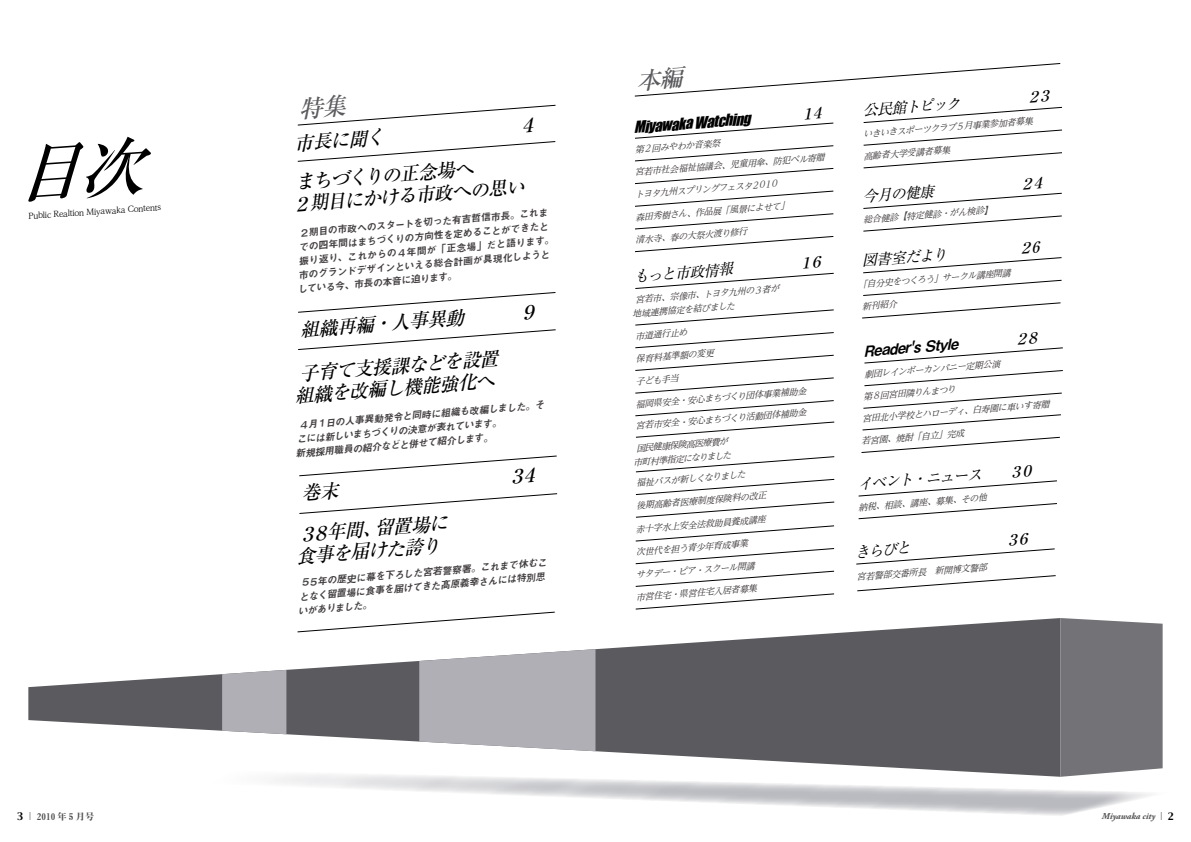
<style>
.page{position:relative;width:1191px;height:842px;background:#fff}
.page>*{position:absolute;margin:0;border:0;box-sizing:border-box;transform-origin:0 0}
.t1{font:italic 500 19px/21.8px "Ryumin Pr 6 N";color:#000}
.t2{font:italic 15px "Ryumin Pr 6 N";color:#000}
.t3{font:italic 15px "Impact";color:#000}
.t4{font:italic 15px "Midashi Go Pr 6 N MB31";color:#000}
.t5{font:italic 10px/13.9px "Midashi Go Pr 6 N MB31";color:#433f40}
.t6{font:10px "Midashi Go Pr 6 N MB31";color:#433f40}
.t7{font:9.2px "Midashi Min Pr 6 N MA31";color:#4f4e50}
.t8{font:9.2px "Capitals";color:#000}
.t9{font:italic 9px/14.2px "UD Reimin Pro";color:#433f40}
.t10{font:italic 700 9px "Adobe Garamond Pro";letter-spacing:-.005em;color:#4f4e50}
.t11{font:9px "Capitals";color:#000}
.t12{font:8px "UD Reimin Pro";color:#000}
.t13{font:8px "UD Reimin Pro";color:#4f4e50}
</style>
<div class="page">
<svg style="left:28px;top:618px;width:1032px;height:149px;fill:#5b5b5f"></svg>
<div style="left:1060px;top:618px;width:102px;height:149px;background:#727277"></div>
<svg style="left:419px;top:649px;width:176px;height:102px;background:#b7b6bb"></svg>
<svg style="left:222px;top:670px;width:64px;height:64px;background:#b3b2b8"></svg>
<svg style="left:274px;top:767px;width:889px;height:49px"></svg>
<svg style="left:28px;top:136px;width:123px;height:66px"></svg>
<svg style="left:297px;top:141px;width:259px;height:21px"></svg>
<svg style="left:296px;top:611px;width:260px;height:22px"></svg>
<svg style="left:298px;top:329px;width:258px;height:21px"></svg>
<svg style="left:635px;top:309px;width:199px;height:17px"></svg>
<svg style="left:635px;top:332px;width:199px;height:16px"></svg>
<svg style="left:635px;top:355px;width:199px;height:16px"></svg>
<svg style="left:635px;top:377px;width:199px;height:17px"></svg>
<svg style="left:635px;top:400px;width:200px;height:38px"></svg>
<svg style="left:635px;top:456px;width:200px;height:16px"></svg>
<svg style="left:635px;top:479px;width:200px;height:16px"></svg>
<svg style="left:635px;top:501px;width:200px;height:17px"></svg>
<svg style="left:635px;top:525px;width:199px;height:17px"></svg>
<svg style="left:635px;top:548px;width:199px;height:16px"></svg>
<svg style="left:635px;top:571px;width:199px;height:16px"></svg>
<svg style="left:635px;top:593px;width:199px;height:17px"></svg>
<svg style="left:862px;top:302px;width:199px;height:17px"></svg>
<svg style="left:864px;top:370px;width:199px;height:16px"></svg>
<svg style="left:862px;top:392px;width:200px;height:38px"></svg>
<svg style="left:861px;top:437px;width:199px;height:16px"></svg>
<svg style="left:858px;top:503px;width:199px;height:16px"></svg>
<svg style="left:857px;top:575px;width:199px;height:16px"></svg>
<svg style="left:297px;top:104px;width:259px;height:22px"></svg>
<svg style="left:298px;top:292px;width:258px;height:21px"></svg>
<svg style="left:634px;top:63px;width:428px;height:233px"></svg>
<svg style="left:864px;top:347px;width:199px;height:17px"></svg>
<svg style="left:858px;top:480px;width:199px;height:17px"></svg>
<svg style="left:856px;top:548px;width:199px;height:17px"></svg>
<svg style="left:299px;top:455px;width:259px;height:59px"></svg>
<p class="t12" style="left:28px;top:210px;width:135px;rotate:-4deg">Public Realtion Miyawaka Contents</p>
<h1 class="t1" style="left:293px;top:132px;width:92px;rotate:-4deg">市長に聞く</h1>
<h1 class="t1" style="left:290px;top:170px;width:235px;rotate:-4deg">まちづくりの正念場へ<br>２期目にかける市政への思い</h1>
<p class="t6" style="left:298px;top:225px;width:251px;rotate:-5deg">２期目の市政へのスタートを切った有吉哲信市長。これま</p>
<p class="t6" style="left:298px;top:239px;width:252px;rotate:-5deg">での四年間はまちづくりの方向性を定めることができたと</p>
<p class="t6" style="left:298px;top:253px;width:258px;rotate:-5deg">振り返り、これからの４年間が「正念場」だと語ります。</p>
<p class="t6" style="left:298px;top:267px;width:254px;rotate:-5deg">市のグランドデザインといえる総合計画が具現化しようと</p>
<p class="t6" style="left:297px;top:281px;width:161px;rotate:-5deg">している今、市長の本音に迫ります。</p>
<h1 class="t1" style="left:299px;top:317px;width:166px;rotate:-4deg">組織再編・人事異動</h1>
<h1 class="t1" style="left:292px;top:361px;width:207px;line-height:22.1px;text-align:center;rotate:-4deg">子育て支援課などを設置組織を改編し機能強化へ</h1>
<p class="t5" style="left:292px;top:419px;width:254px;text-indent:5px;rotate:-5deg">４月１日の人事異動発令と同時に組織も改編しました。そこには新しいまちづくりの決意が表れています。<br>新規採用職員の紹介などと併せて紹介します。</p>
<h1 class="t1" style="left:374px;top:516px;width:75px;rotate:-4deg">留置場に</h1>
<h1 class="t1" style="left:293px;top:523px;width:146px;line-height:21.5px;rotate:-4deg">３８<br>食事を届けた誇り</h1>
<p class="t5" style="left:295px;top:576px;width:254px;text-indent:5px;rotate:-5deg">５５年の歴史に幕を下ろした宮若警察署。これまで休むことなく留置場に食事を届けてきた髙原義幸さんには特別思いがありました。</p>
<h2 class="t3" style="left:633px;top:116px;width:118px;rotate:-5deg">MiyawakaWatching</h2>
<p class="t9" style="left:634px;top:142px;width:87px;rotate:-4deg">第２回みやわか音楽祭</p>
<p class="t9" style="left:634px;top:164px;width:192px;rotate:-4deg">宮若市社会福祉協議会、児童用傘、防犯ベル寄贈</p>
<p class="t9" style="left:750px;top:178px;width:29px;rotate:-4deg">２０１０</p>
<p class="t9" style="left:634px;top:187px;width:119px;rotate:-4deg">トヨタ九州スプリングフェスタ</p>
<p class="t9" style="left:635px;top:209px;width:156px;rotate:-4deg">森田秀樹さん、作品展「風景によせて「</p>
<p class="t9" style="left:635px;top:232px;width:114px;rotate:-4deg">清水寺、春の大祭火渡り修行</p>
<h2 class="t2" style="left:632px;top:265px;width:101px;rotate:-5deg">もっと市政情報</h2>
<p class="t9" style="left:630px;top:292px;width:150px;text-indent:4px;rotate:-4deg">宮若市、宗像市、トヨタ九州の３者が地域連携協定を結びました</p>
<p class="t9" style="left:634px;top:329px;width:54px;rotate:-4deg">市道通行止め</p>
<p class="t9" style="left:635px;top:351px;width:80px;rotate:-4deg">保育料基準額の変更</p>
<p class="t9" style="left:635px;top:374px;width:44px;rotate:-4deg">子ども手当</p>
<p class="t9" style="left:635px;top:396px;width:172px;rotate:-4deg">福岡県安全・安心まちづくり団体事業補助金</p>
<p class="t9" style="left:635px;top:418px;width:173px;rotate:-4deg">宮若市安全・安心まちづくり活動団体補助金</p>
<p class="t9" style="left:632px;top:441px;width:100px;text-align:center;rotate:-4deg">国民健康保険高医療費が市町村準指定になりました</p>
<p class="t9" style="left:636px;top:475px;width:111px;rotate:-4deg">福祉バスが新しくなりました</p>
<p class="t9" style="left:636px;top:498px;width:132px;rotate:-4deg">後期高齢者医療制度保険料の改正</p>
<p class="t9" style="left:635px;top:521px;width:132px;rotate:-4deg">赤十字水上安全法救助員養成講座</p>
<p class="t9" style="left:635px;top:544px;width:114px;rotate:-4deg">次世代を担う青少年育成事業</p>
<p class="t9" style="left:635px;top:567px;width:120px;rotate:-4deg">サタデー・ピア・スクール開講</p>
<p class="t9" style="left:635px;top:590px;width:123px;rotate:-4deg">市営住宅・県営住宅入居者募集</p>
<h2 class="t2" style="left:861px;top:99px;width:100px;rotate:-5deg">公民館トピック</h2>
<p class="t9" style="left:862px;top:126px;width:172px;rotate:-4deg">いきいきスポーツクラブ５月事業参加者募集</p>
<p class="t9" style="left:863px;top:149px;width:89px;rotate:-4deg">高齢者大学受講者募集</p>
<h2 class="t2" style="left:861px;top:185px;width:74px;rotate:-5deg">今月の健康</h2>
<p class="t9" style="left:862px;top:212px;width:131px;rotate:-4deg">総合健診【特定健診・がん検診【</p>
<h2 class="t2" style="left:861px;top:249px;width:87px;rotate:-5deg">図書室だより</h2>
<p class="t9" style="left:857px;top:276px;width:154px;rotate:-4deg">「自分史をつくろう」サークル講座開講</p>
<p class="t9" style="left:861px;top:299px;width:36px;rotate:-4deg">新刊紹介</p>
<h2 class="t4" style="left:862px;top:339px;width:97px;rotate:-5deg">Reader s' Style</h2>
<p class="t9" style="left:863px;top:366px;width:138px;rotate:-4deg">劇団レインボーカンパニー定期公演</p>
<p class="t9" style="left:862px;top:389px;width:94px;rotate:-4deg">第８回宮田隣りんまつり</p>
<p class="t9" style="left:861px;top:410px;width:189px;rotate:-4deg">宮田北小学校とハローディ、白寿園に車いす寄贈</p>
<p class="t9" style="left:860px;top:433px;width:105px;rotate:-4deg">若宮園、焼酎「自立」完成</p>
<h2 class="t2" style="left:856px;top:473px;width:127px;rotate:-5deg">イベント・ニュース</h2>
<p class="t9" style="left:858px;top:499px;width:130px;rotate:-4deg">納税、相談、講座、募集、その他</p>
<h2 class="t2" style="left:853px;top:540px;width:58px;rotate:-5deg">きらびと</h2>
<p class="t9" style="left:856px;top:569px;width:132px;rotate:-4deg">宮若警部交番所長　新開博文警部</p>
<p class="t7" style="left:37px;top:809px;width:59px">2010 年 5 月号</p>
<p class="t8" style="left:17px;top:810px;width:8px">3</p>
<p class="t10" style="left:1102px;top:811px;width:55px">Miyawaka city</p>
<p class="t13" style="left:24px;top:820px;width:9px;rotate:-90deg">―</p>
<p class="t13" style="left:1154px;top:820px;width:9px;rotate:-90deg">―</p>
<p class="t11" style="left:1168px;top:810px;width:8px">2</p>
</div>
